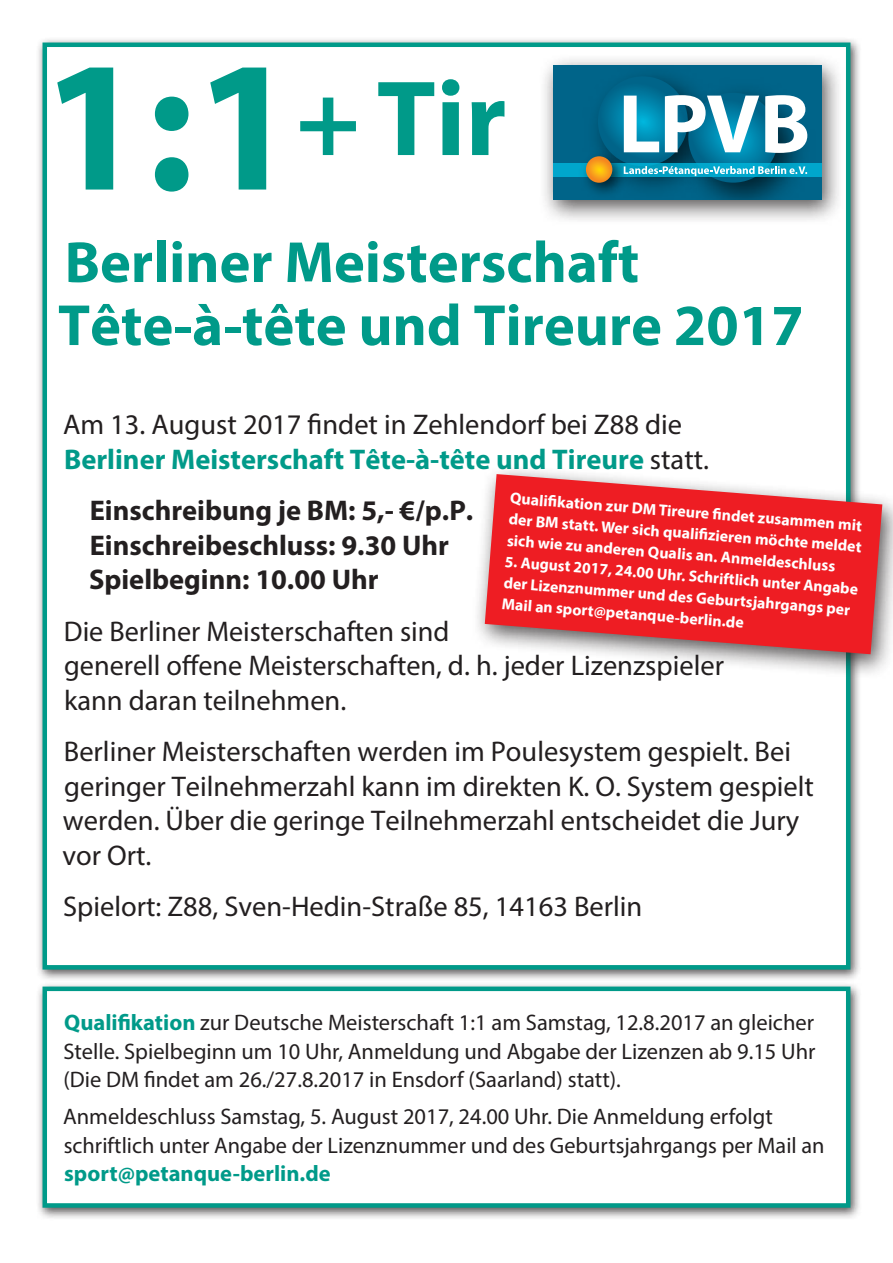
<style>
.page{position:relative;width:893px;height:1263px;background:#fff}
.page>*{position:absolute;margin:0;border:0;box-sizing:border-box;transform-origin:0 0}
.t1{font:700 108px "Myriad Pro";color:#009a89}
.t2{font:700 58.5px/63px "Myriad Pro";color:#009a89}
.t3{font:28.5px/34.5px "Myriad Pro";color:#231f20}
.t4{font:700 28.5px/34.5px "Myriad Pro";color:#231f20}
.t5{font:22.5px/28.5px "Myriad Pro";color:#231f20;text-align:justify}
.t6{font:700 22.5px "Myriad Pro";color:#009a89}
.t7{font:700 15.9px/21.1px "Myriad Pro";color:#fff;text-align:justify}
.s1{font-size:187.65px}
.s2{font-weight:700;color:#009a89}
</style>
<div class="page">
<div style="left:36px;top:37px;width:826px;height:945px;background:#231f20;opacity:.75"></div>
<div style="left:43px;top:43px;width:807px;height:926px;background:#fff;border:4px solid #009a89"></div>
<div style="left:36px;top:981px;width:826px;height:239px;background:#231f20;opacity:.75"></div>
<div style="left:43px;top:986px;width:807px;height:222px;background:#fff;border:4px solid #009a89"></div>
<div style="left:538px;top:53px;width:307px;height:173px;background:#231f20;opacity:.75"></div>
<div style="left:553px;top:65px;width:268px;height:134px;background:#006489"></div>
<img style="left:596px;top:75px;width:71px;height:114px">
<svg style="left:598px;top:76px;width:90px;height:90px"></svg>
<img style="left:667px;top:77px;width:154px;height:122px">
<svg style="left:688px;top:93px;width:90px;height:90px"></svg>
<svg style="left:553px;top:163px;width:268px;height:13px"></svg>
<svg style="left:624px;top:96px;width:35px;height:56px"></svg>
<svg style="left:665px;top:95px;width:94px;height:57px"></svg>
<svg style="left:765px;top:95px;width:42px;height:58px"></svg>
<img style="left:575px;top:146px;width:58px;height:48px">
<svg style="left:586px;top:156px;width:26px;height:27px"></svg>
<svg style="left:624px;top:166px;width:183px;height:10px"></svg>
<div style="left:471px;top:463px;width:422px;height:216px;background:#231f20;opacity:.75"></div>
<svg style="left:485px;top:474px;width:397px;height:180px;fill:#ee1d23"></svg>
<h1 class="t1" style="left:41px;top:48px;width:467px"><span class="s1">1:1</span> + Tir</h1>
<h2 class="t2" style="left:58px;top:229px;width:747px">Berliner Meisterschaft<br>Tête-à-tête und Tireure 2017</h2>
<p class="t3" style="left:63px;top:407px;width:648px">Am 13. August 2017 findet in Zehlendorf bei Z88 die<br><span class="s2">Berliner Meisterschaft Tête-à-tête und Tireure</span> statt.</p>
<p class="t4" style="left:89px;top:492px;width:386px">Einschreibung je BM: 5,- €/p.P.<br>Einschreibeschluss: 9.30 Uhr<br>Spielbeginn: 10.00 Uhr</p>
<p class="t3" style="left:64px;top:613px;width:662px">Die Berliner Meisterschaften sind<br>generell offene Meisterschaften, d. h. jeder Lizenzspieler kann daran teilnehmen.</p>
<p class="t3" style="left:62px;top:734px;width:753px">Berliner Meisterschaften werden im Poulesystem gespielt. Bei geringer Teilnehmerzahl kann im direkten K. O. System gespielt werden. Über die geringe Teilnehmerzahl entscheidet die Jury vor Ort.</p>
<p class="t3" style="left:63px;top:889px;width:581px">Spielort: Z88, Sven-Hedin-Straße 85, 14163 Berlin</p>
<p class="t7" style="left:511px;top:488px;width:356px;rotate:4deg">Qualifi kation zur DM Tireure fi ndet zusammen mit der BM statt. Wer sich qualifi zieren möchte meldet sich wie zu anderen Qualis an. Anmeldeschluss</p>
<p class="t7" style="left:506px;top:549px;width:298px;rotate:5deg">5. August 2017, 24.00 Uhr. Schriftlich unter</p>
<p class="t7" style="left:504px;top:573px;width:349px;rotate:4deg">der Lizenznummer und des Geburtsjahrgangs per</p>
<p class="t7" style="left:804px;top:574px;width:56px;rotate:4deg">Angabe</p>
<p class="t7" style="left:503px;top:594px;width:244px;rotate:4deg">Mail an sport@petanque-berlin.de</p>
<p class="t5" style="left:63px;top:1008px;width:754px"><span class="s2">Qualifikation</span> zur Deutsche Meisterschaft 1:1 am Samstag, 12.8.2017 an gleicher Stelle. Spielbeginn um 10 Uhr, Anmeldung und Abgabe der Lizenzen ab 9.15 Uhr (Die DM findet am 26./27.8.2017 in Ensdorf (Saarland) statt).</p>
<p class="t5" style="left:63px;top:1102px;width:763px">Anmeldeschluss Samstag, 5. August 2017, 24.00 Uhr. Die Anmeldung erfolgt schriftlich unter Angabe der Lizenznummer und des Geburtsjahrgangs per Mail an</p>
<p class="t6" style="left:64px;top:1159px;width:268px">sport@petanque-berlin.de</p>
</div>
